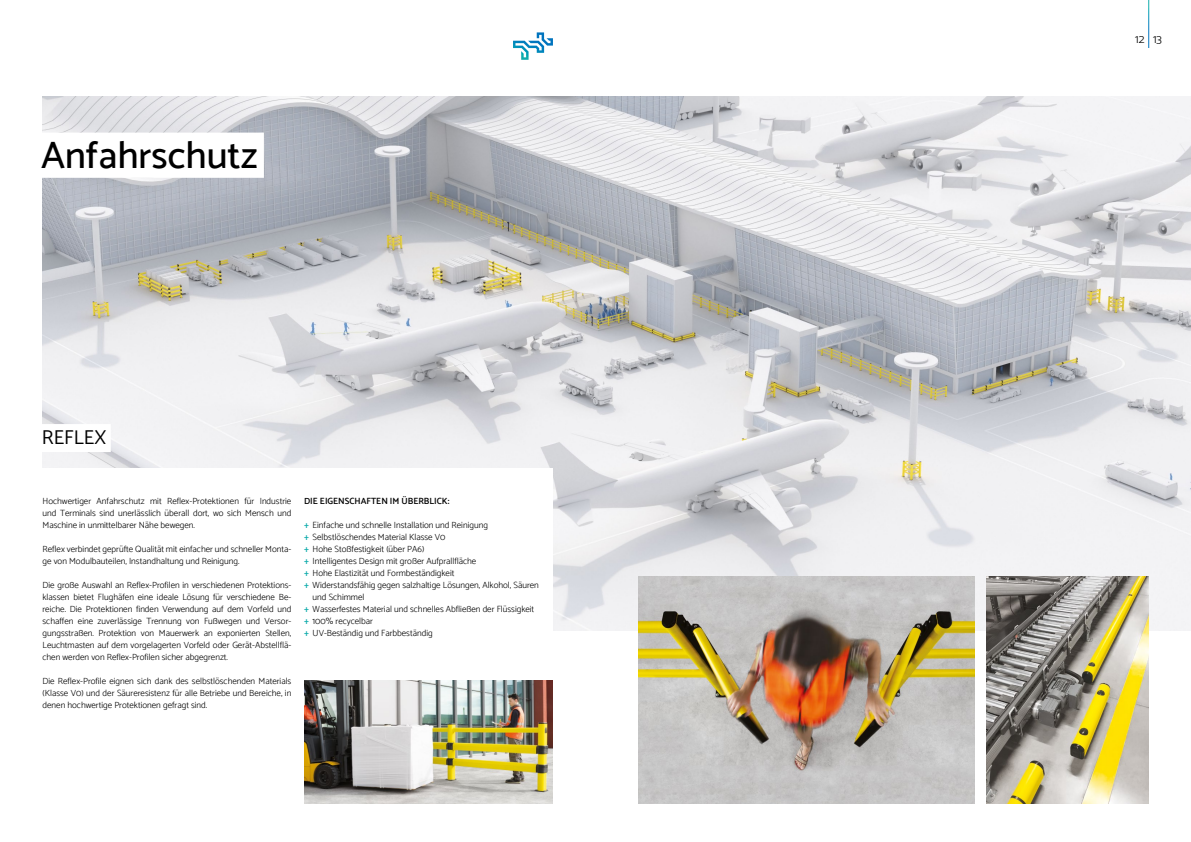
<style>
.page{position:relative;width:1191px;height:842px;background:#fff}
.page>*{position:absolute;margin:0;border:0;box-sizing:border-box;transform-origin:0 0}
.t1{font:500 38.4px "Catamaran";color:#000}
.t2{font:20px "Catamaran";color:#000}
.t3{font:300 12px "Catamaran";color:#000}
.t4{font:300 9px/12px "Catamaran";color:#000;text-align:justify}
.t5{font:600 9px "Catamaran";color:#000}
.s1{font-weight:600;color:#10acac}
</style>
<div class="page">
<img style="left:43px;top:96px;width:1148px;height:534px">
<img style="left:304px;top:680px;width:249px;height:124px">
<div style="left:32px;top:468px;width:521px;height:211px;background:#fff"></div>
<div style="left:41px;top:133px;width:223px;height:45px;background:#fff"></div>
<div style="left:42px;top:424px;width:69px;height:28px;background:#fff"></div>
<svg style="left:513px;top:32px;width:40px;height:28px"></svg>
<img style="left:638px;top:576px;width:336px;height:228px">
<img style="left:986px;top:576px;width:162px;height:228px">
<h1 class="t1" style="left:41px;top:132px;width:218px">Anfahrschutz</h1>
<h2 class="t2" style="left:42px;top:425px;width:66px">REFLEX</h2>
<p class="t4" style="left:43px;top:495px;width:250px">Hochwertiger Anfahrschutz mit Reflex-Protektionen für Industrie und Terminals sind unerlässlich überall dort, wo sich Mensch und Maschine in unmittelbarer Nähe bewegen.</p>
<p class="t4" style="left:43px;top:543px;width:250px">Reflex verbindet geprüfte Qualität mit einfacher und schneller Monta&shy;ge von Modulbauteilen, Instandhaltung und Reinigung.</p>
<p class="t4" style="left:43px;top:579px;width:250px">Die große Auswahl an Reflex-Profilen in verschiedenen Protektions&shy;klassen bietet Flughäfen eine ideale Lösung für verschiedene Be&shy;reiche. Die Protektionen finden Verwendung auf dem Vorfeld und schaffen eine zuverlässige Trennung von Fußwegen und Versor&shy;gungsstraßen. Protektion von Mauerwerk an exponierten Stellen, Leuchtmasten auf dem vorgelagerten Vorfeld oder Gerät-Abstellflä&shy;chen werden von Reflex-Profilen sicher abgegrenzt.</p>
<p class="t4" style="left:43px;top:675px;width:250px">Die Reflex-Profile eignen sich dank des selbstlöschenden Materials (Klasse V0) und der Säureresistenz für alle Betriebe und Bereiche, in denen hochwertige Protektionen gefragt sind.</p>
<p class="t5" style="left:304px;top:496px;width:147px">DIE EIGENSCHAFTEN IM ÜBERBLICK:</p>
<p class="t4" style="left:304px;top:519px;width:185px"><span class="s1">+</span> Einfache und schnelle Installation und Reinigung</p>
<p class="t4" style="left:304px;top:531px;width:143px"><span class="s1">+</span> Selbstlöschendes Material Klasse V0</p>
<p class="t4" style="left:304px;top:543px;width:122px"><span class="s1">+</span> Hohe Stoßfestigkeit (über PA6)</p>
<p class="t4" style="left:304px;top:555px;width:174px"><span class="s1">+</span> Intelligentes Design mit großer Aufprallfläche</p>
<p class="t4" style="left:304px;top:567px;width:152px"><span class="s1">+</span> Hohe Elastizität und Formbeständigkeit</p>
<p class="t4" style="left:304px;top:579px;width:236px"><span class="s1">+</span> Widerstandsfähig gegen salzhaltige Lösungen, Alkohol, Säuren</p>
<p class="t4" style="left:313px;top:591px;width:53px">und Schimmel</p>
<p class="t4" style="left:304px;top:603px;width:232px"><span class="s1">+</span> Wasserfestes Material und schnelles Abfließen der Flüssigkeit</p>
<p class="t4" style="left:304px;top:615px;width:70px"><span class="s1">+</span> 100% recycelbar</p>
<p class="t4" style="left:304px;top:627px;width:130px"><span class="s1">+</span> UV-Beständig und Farbbeständig</p>
<h3 class="t3" style="left:1135px;top:32px;width:28px">12 13</h3>
</div>
